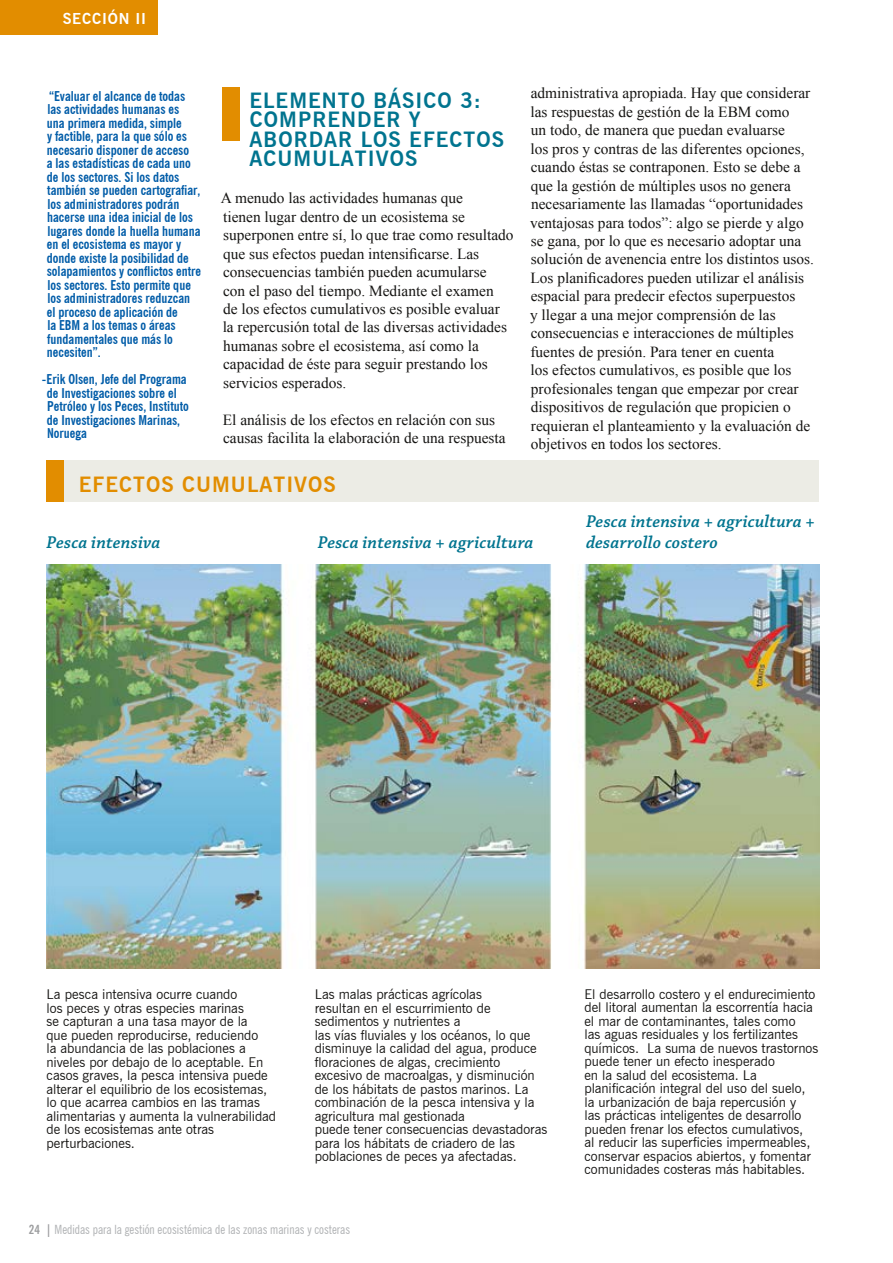
<style>
.page{position:relative;width:893px;height:1263px;background:#fff}
.page>*{position:absolute;margin:0;border:0;box-sizing:border-box;transform-origin:0 0}
.Core_Element{font:700 21px/19.5px "News Gothic BT";letter-spacing:.05em;color:#00748f}
.Diagram_Title{font:700 21px "News Gothic BT";letter-spacing:.05em;color:#e28d00}
._2nd_Tier_Title{font:italic 600 18px/21px "Chaparral Pro";letter-spacing:.01em;color:#00748f}
.Basic_Content_-_ES{font:15.3px/18.5px "Times New Roman";color:#151412}
.t1{font:700 15px "News Gothic BT";letter-spacing:.05em;color:#fff}
.Illustration_Callout{font:13.5px/13.5px "News Gothic BT";letter-spacing:-.005em;color:#151412}
.Side_Quote{font:700 condensed 13.5px/13.5px "News Gothic BT";color:#005ca8}
.t2{font:condensed 12.75px "News Gothic BT";color:#b0b2b4}
.s1{font-weight:700;color:#9c9d9f}
</style>
<div class="page">
<div style="left:0;top:0;width:158px;height:34px;background:#e28d00"></div>
<img style="left:46px;top:564px;width:773px;height:404px">
<div style="left:46px;top:460px;width:773px;height:42px;background:#ecece5"></div>
<div style="left:46px;top:460px;width:18px;height:42px;background:#e28d00"></div>
<div style="left:222px;top:88px;width:18px;height:53px;background:#e28d00"></div>
<p class="t1" style="left:63px;top:10px;width:85px">SECCIÓN II</p>
<p class="Side_Quote" style="left:47px;top:89px;width:156px">“Evaluar el alcance de todas<br>las actividades humanas es<br>una primera medida, simple<br>y factible, para la que sólo es necesario disponer de acceso<br>a las estadísticas de cada uno de los sectores. Si los datos también se pueden cartografiar, los administradores podrán hacerse una idea inicial de los lugares donde la huella humana en el ecosistema es mayor y donde existe la posibilidad de solapamientos y conflictos entre los sectores. Esto permite que los administradores reduzcan el proceso de aplicación de<br>la EBM a los temas o áreas fundamentales que más lo necesiten”.</p>
<p class="Side_Quote" style="left:47px;top:373px;width:144px;text-indent:-5px">-Erik Olsen, Jefe del Programa de Investigaciones sobre el<br>Petróleo y los Peces, Instituto de Investigaciones Marinas,<br>Noruega</p>
<p class="Core_Element" style="left:249px;top:91px;width:256px">ELEMENTO BÁSICO 3:<br>COMPRENDER Y<br>ABORDAR LOS EFECTOS<br>ACUMULATIVOS</p>
<p class="Basic_Content_-_ES" style="left:221px;top:189px;width:294px">A menudo las actividades humanas que<br>tienen lugar dentro de un ecosistema se superponen entre sí, lo que trae como resultado que sus efectos puedan intensificarse. Las consecuencias también pueden acumularse<br>con el paso del tiempo. Mediante el examen<br>de los efectos cumulativos es posible evaluar<br>la repercusión total de las diversas actividades humanas sobre el ecosistema, así como la capacidad de éste para seguir prestando los servicios esperados.</p>
<p class="Basic_Content_-_ES" style="left:223px;top:410px;width:284px">El análisis de los efectos en relación con sus causas facilita la elaboración de una respuesta</p>
<p class="Diagram_Title" style="left:79px;top:471px;width:258px">EFECTOS CUMULATIVOS</p>
<p class="Basic_Content_-_ES" style="left:530px;top:84px;width:286px">administrativa apropiada. Hay que considerar las respuestas de gestión de la EBM como<br>un todo, de manera que puedan evaluarse<br>los pros y contras de las diferentes opciones, cuando éstas se contraponen. Esto se debe a que la gestión de múltiples usos no genera necesariamente las llamadas “oportunidades ventajosas para todos”: algo se pierde y algo se gana, por lo que es necesario adoptar una solución de avenencia entre los distintos usos.<br>Los planificadores pueden utilizar el análisis espacial para predecir efectos superpuestos<br>y llegar a una mejor comprensión de las consecuencias e interacciones de múltiples fuentes de presión. Para tener en cuenta<br>los efectos cumulativos, es posible que los profesionales tengan que empezar por crear dispositivos de regulación que propicien o requieran el planteamiento y la evaluación de objetivos en todos los sectores.</p>
<p class="_2nd_Tier_Title" style="left:47px;top:533px;width:115px">Pesca intensiva</p>
<p class="_2nd_Tier_Title" style="left:318px;top:533px;width:217px">Pesca intensiva + agricultura</p>
<p class="_2nd_Tier_Title" style="left:586px;top:512px;width:231px">Pesca intensiva + agricultura + desarrollo costero</p>
<p class="Illustration_Callout" style="left:46px;top:987px;width:231px">La pesca intensiva ocurre cuando<br>los peces y otras especies marinas<br>se capturan a una tasa mayor de la<br>que pueden reproducirse, reduciendo<br>la abundancia de las poblaciones a niveles por debajo de lo aceptable. En casos graves, la pesca intensiva puede alterar el equilibrio de los ecosistemas, lo que acarrea cambios en las tramas alimentarias y aumenta la vulnerabilidad de los ecosistemas ante otras perturbaciones.</p>
<p class="Illustration_Callout" style="left:315px;top:987px;width:234px">Las malas prácticas agrícolas<br>resultan en el escurrimiento de sedimentos y nutrientes a<br>las vías fluviales y los océanos, lo que disminuye la calidad del agua, produce floraciones de algas, crecimiento excesivo de macroalgas, y disminución de los hábitats de pastos marinos. La combinación de la pesca intensiva y la agricultura mal gestionada<br>puede tener consecuencias devastadoras para los hábitats de criadero de las poblaciones de peces ya afectadas.</p>
<p class="Illustration_Callout" style="left:584px;top:987px;width:235px">El desarrollo costero y el endurecimiento del litoral aumentan la escorrentía hacia el mar de contaminantes, tales como<br>las aguas residuales y los fertilizantes químicos. La suma de nuevos trastornos puede tener un efecto inesperado<br>en la salud del ecosistema. La planificación integral del uso del suelo, la urbanización de baja repercusión y<br>las prácticas inteligentes de desarrollo pueden frenar los efectos cumulativos,<br>al reducir las superficies impermeables, conservar espacios abiertos, y fomentar comunidades costeras más habitables.</p>
<p class="t2" style="left:29px;top:1221px;width:323px"><span class="s1">24 |</span> Medidas para la gestión ecosistémica de las zonas marinas y costeras</p>
</div>
